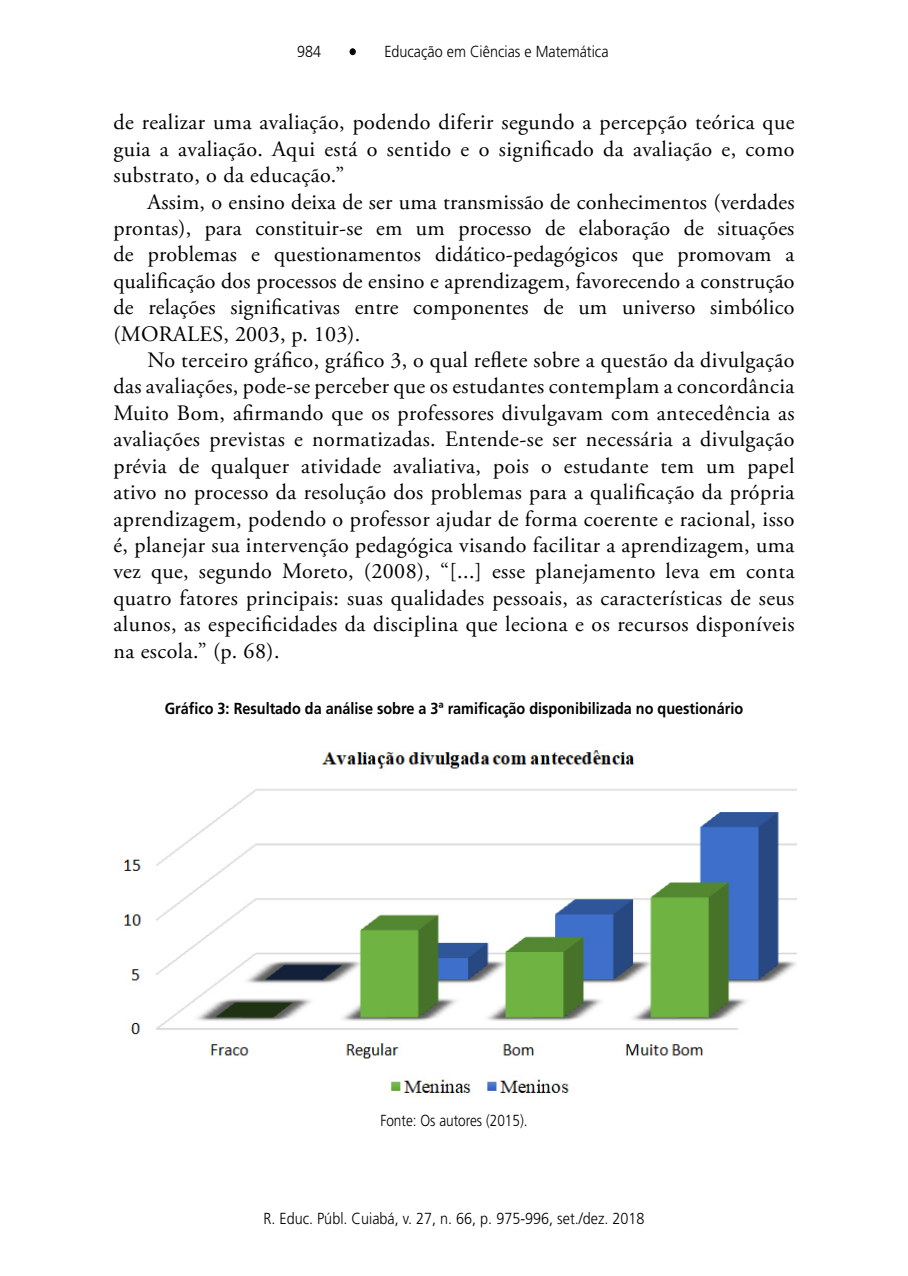
<style>
.page{position:relative;width:908px;height:1276px;background:#fff}
.page>*{position:absolute;margin:0;border:0;box-sizing:border-box;transform-origin:0 0}
._00_CORPO_Texto_EDUC{font:22px/26.4px "Adobe Garamond Pro";letter-spacing:.02em;color:#000;text-align:justify}
._04_LEGENDA_EDUCA{font:300 16px "Frutiger LT Std";color:#000;scale:.9 1}
._04_Tabela_TÍTULO_ED{font:700 16px "Frutiger LT Std";color:#000;scale:.9 1}
._04_LEGENDA_EDUCA-2{font:300 16px "Frutiger LT Std";color:#000;scale:.85 1}
</style>
<div class="page">
<div style="left:349px;top:48px;width:6px;height:7px;border:1px solid #000;border-radius:50%"></div>
<img style="left:124px;top:750px;width:672px;height:343px">
<p class="_04_LEGENDA_EDUCA" style="left:297px;top:43px;width:28px">984</p>
<p class="_04_LEGENDA_EDUCA" style="left:349px;top:43px;width:290px">• Educação em Ciências e Matemática</p>
<p class="_00_CORPO_Texto_EDUC" style="left:113px;top:110px;width:682px">de realizar uma avaliação, podendo diferir segundo a percepção teórica que guia a avaliação. Aqui está o sentido e o significado da avaliação e, como substrato, o da educação.”</p>
<p class="_00_CORPO_Texto_EDUC" style="left:113px;top:189px;width:682px;text-indent:34px">Assim, o ensino deixa de ser uma transmissão de conhecimentos (verdades prontas), para constituir-se em um processo de elaboração de situações de problemas e questionamentos didático-pedagógicos que promovam a qualificação dos processos de ensino e aprendizagem, favorecendo a construção de relações significativas entre componentes de um universo simbólico (MORALES, 2003, p. 103).</p>
<p class="_00_CORPO_Texto_EDUC" style="left:113px;top:348px;width:682px;text-indent:34px">No terceiro gráfico, gráfico 3, o qual reflete sobre a questão da divulgação das avaliações, pode-se perceber que os estudantes contemplam a concordância Muito Bom, afirmando que os professores divulgavam com antecedência as avaliações previstas e normatizadas. Entende-se ser necessária a divulgação prévia de qualquer atividade avaliativa, pois o estudante tem um papel ativo no processo da resolução dos problemas para a qualificação da própria aprendizagem, podendo o professor ajudar de forma coerente e racional, isso é, planejar sua intervenção pedagógica visando facilitar a aprendizagem, uma vez que, segundo Moreto, (2008), “[...] esse planejamento leva em conta quatro fatores principais: suas qualidades pessoais, as características de seus alunos, as especificidades da disciplina que leciona e os recursos disponíveis na escola.” (p. 68).</p>
<p class="_04_Tabela_TÍTULO_ED" style="left:165px;top:698px;width:644px">Gráfico 3: Resultado da análise sobre a 3ª ramificação disponibilizada no questionário</p>
<p class="_04_LEGENDA_EDUCA-2" style="left:380px;top:1111px;width:175px">Fonte: Os autores (2015).</p>
<p class="_04_LEGENDA_EDUCA" style="left:263px;top:1210px;width:425px">R. Educ. Públ. Cuiabá, v. 27, n. 66, p. 975-996, set./dez. 2018</p>
</div>
